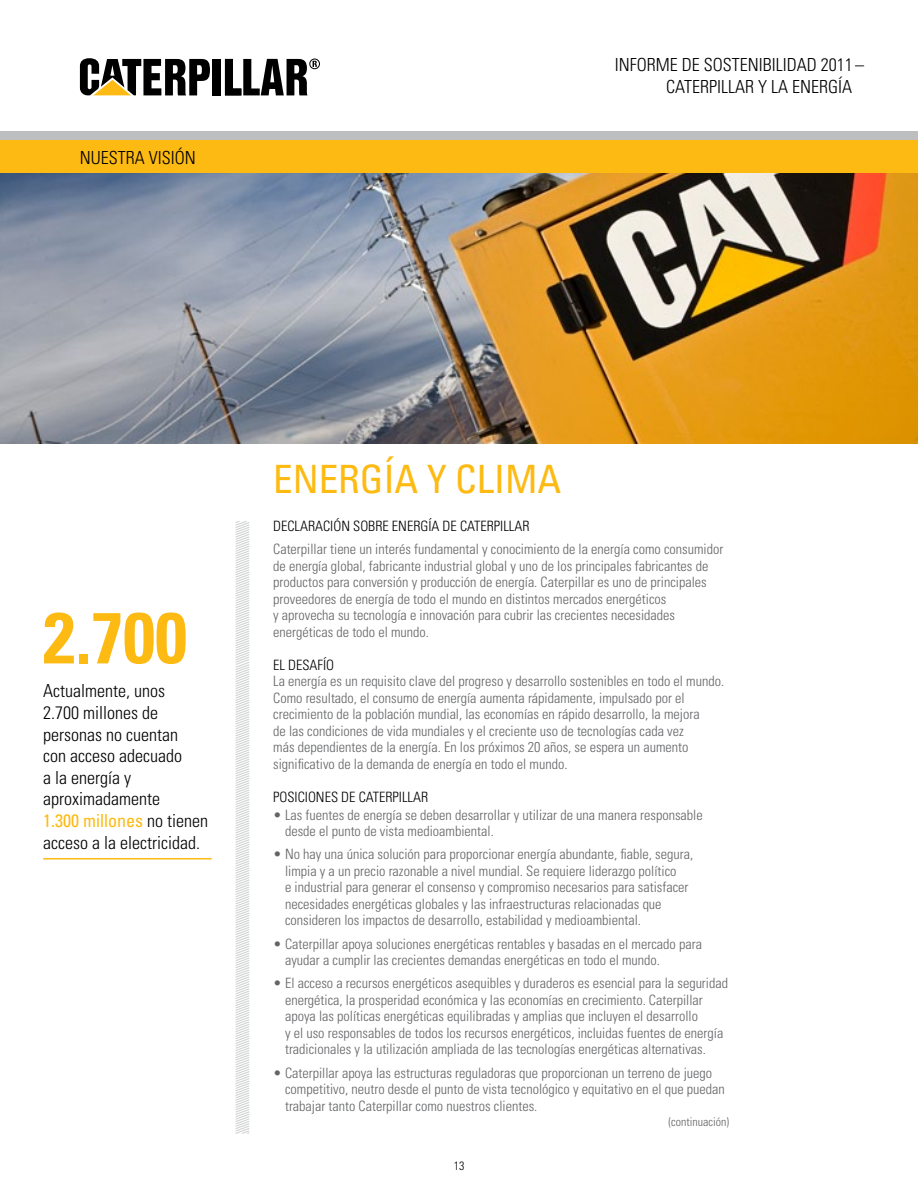
<style>
.page{position:relative;width:918px;height:1188px;background:#fff}
.page>*{position:absolute;margin:0;border:0;box-sizing:border-box;transform-origin:0 0}
.t1{font:700 condensed 72px "Univers LT Std";color:#fdba12}
.t2{font:condensed 39px "Univers LT Std";color:#fdba12}
.t3{font:300 condensed 18px/21.6px "Univers LT Std";color:#000}
.t4{font:300 condensed 14.25px/16.5px "Univers LT Std";color:#636466}
.t5{font:300 condensed 14.25px "Univers LT Std";color:#000}
.t6{font:300 condensed 12px "Univers LT Std";color:#636466}
.t7{font:300 condensed 12px "Univers LT Std";color:#000}
.s1{font-weight:400;color:#fdba12}
</style>
<div class="page">
<div style="left:0;top:140px;width:918px;height:34px;background:#fdba12"></div>
<div style="left:0;top:131px;width:918px;height:9px;background:#bcbec0"></div>
<div style="left:213px;top:59px;width:8px;height:36px;background:#000"></div>
<svg style="left:80px;top:58px;width:130px;height:37px"></svg>
<svg style="left:225px;top:59px;width:95px;height:36px"></svg>
<img style="left:0;top:174px;width:918px;height:270px">
<hr style="left:43px;top:858px;width:169px;height:2px;background:#fdba12">
<svg style="left:235px;top:521px;width:15px;height:613px"></svg>
<p class="t3" style="left:80px;top:147px;width:117px">nuestra visión</p>
<p class="t3" style="left:666px;top:54px;width:199px;text-indent:-51px">Informe de sostenibilidad 2011 –<br>CATER</p>
<p class="t3" style="left:709px;top:76px;width:21px">PILLAR</p>
<p class="t3" style="left:758px;top:76px;width:44px">Y LA ENER</p>
<p class="t3" style="left:828px;top:76px;width:25px">GÍA</p>
<h1 class="t1" style="left:43px;top:594px;width:145px">2.700</h1>
<p class="t3" style="left:43px;top:680px;width:166px">Actualmente, unos<br>2.700 millones de personas no cuentan<br>con acceso adecuado<br>a la energía y aproximadamente<br><span class="s1">1.300 MILLONES</span> no tienen acceso a la electricidad.</p>
<h2 class="t2" style="left:273px;top:455px;width:290px">ENERGÍA Y CLIMA</h2>
<p class="t5" style="left:273px;top:517px;width:30px">DECLARA</p>
<p class="t5" style="left:323px;top:517px;width:38px">CIÓN SOBRE</p>
<p class="t5" style="left:392px;top:517px;width:8px">ENER</p>
<p class="t5" style="left:420px;top:517px;width:55px">GÍA DE CATER</p>
<p class="t5" style="left:494px;top:517px;width:17px">PILLAR</p>
<p class="t4" style="left:273px;top:541px;width:452px">Caterpillar tiene un interés fundamental y conocimiento de la energía como consumidor de energía global, fabricante industrial global y uno de los principales fabricantes de productos para conversión y producción de energía. Caterpillar es uno de principales proveedores de energía de todo el mundo en distintos mercados energéticos<br>y aprovecha su tecnología e innovación para cubrir las crecientes necesidades energéticas de todo el mundo.</p>
<p class="t5" style="left:273px;top:656px;width:62px">El desafío</p>
<p class="t4" style="left:273px;top:673px;width:452px">La energía es un requisito clave del progreso y desarrollo sostenibles en todo el mundo.<br>Como resultado, el consumo de energía aumenta rápidamente, impulsado por el crecimiento de la población mundial, las economías en rápido desarrollo, la mejora<br>de las condiciones de vida mundiales y el creciente uso de tecnologías cada vez<br>más dependientes de la energía. En los próximos 20 años, se espera un aumento significativo de la demanda de energía en todo el mundo.</p>
<p class="t5" style="left:273px;top:788px;width:156px">Posici ones de Caterpi llar</p>
<p class="t4" style="left:285px;top:806px;width:419px;text-indent:-12px">• Las fuentes de energía se deben desarrollar y utilizar de una manera responsable desde el punto de vista medioambiental.</p>
<p class="t4" style="left:285px;top:846px;width:410px;text-indent:-12px">• No hay una única solución para proporcionar energía abundante, fiable, segura, limpia y a un precio razonable a nivel mundial. Se requiere liderazgo político<br>e industrial para generar el consenso y compromiso necesarios para satisfacer necesidades energéticas globales y las infraestructuras relacionadas que consideren los impactos de desarrollo, estabilidad y medioambiental.</p>
<p class="t4" style="left:285px;top:935px;width:418px;text-indent:-12px">• Caterpillar apoya soluciones energéticas rentables y basadas en el mercado para ayudar a cumplir las crecientes demandas energéticas en todo el mundo.</p>
<p class="t4" style="left:285px;top:975px;width:445px;text-indent:-12px">• El acceso a recursos energéticos asequibles y duraderos es esencial para la seguridad energética, la prosperidad económica y las economías en crecimiento. Caterpillar apoya las políticas energéticas equilibradas y amplias que incluyen el desarrollo<br>y el uso responsables de todos los recursos energéticos, incluidas fuentes de energía tradicionales y la utilización ampliada de las tecnologías energéticas alternativas.</p>
<p class="t4" style="left:285px;top:1064px;width:441px;text-indent:-12px">• Caterpillar apoya las estructuras reguladoras que proporcionan un terreno de juego competitivo, neutro desde el punto de vista tecnológico y equitativo en el que puedan trabajar tanto Caterpillar como nuestros clientes.</p>
<p class="t7" style="left:454px;top:1158px;width:12px">13</p>
<p class="t6" style="left:668px;top:1115px;width:62px">(continuación)</p>
</div>
